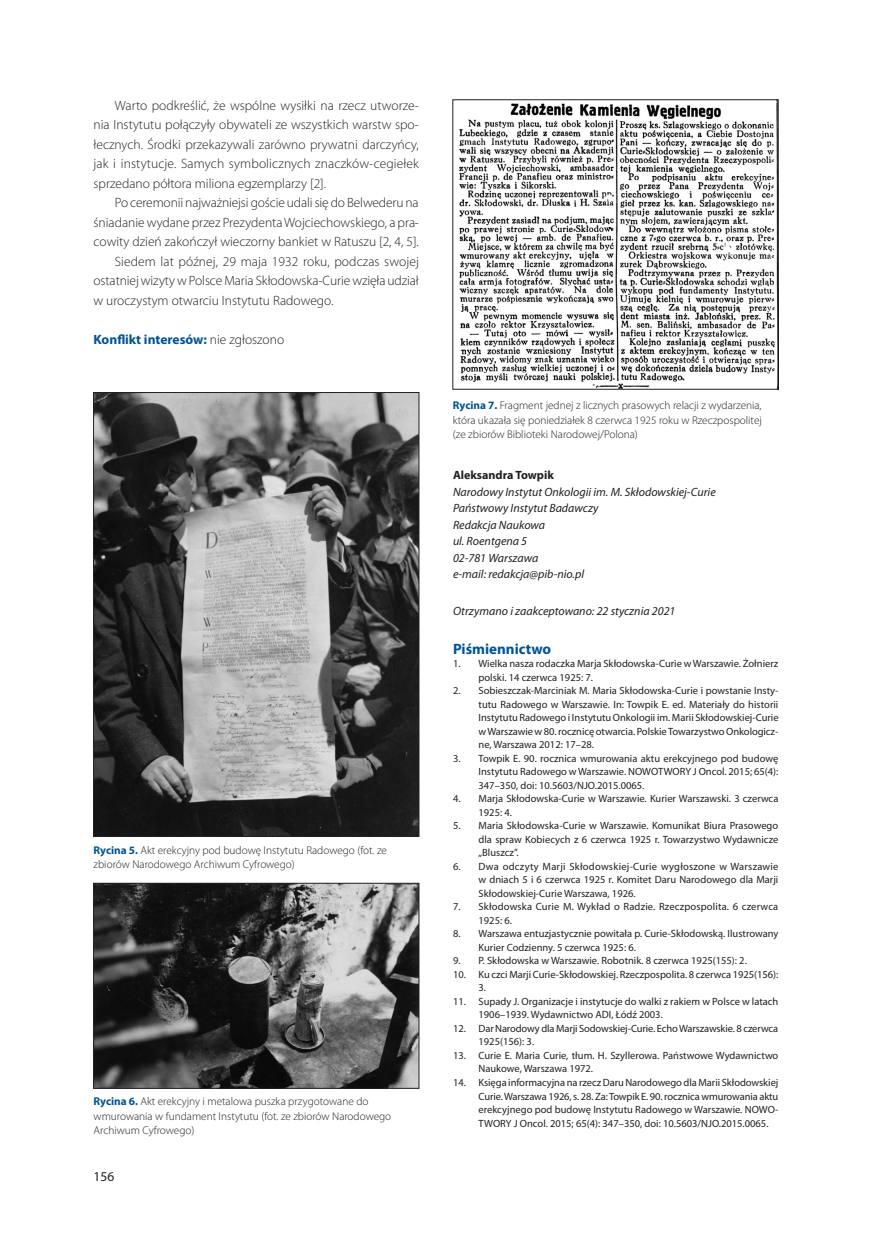
<style>
.page{position:relative;width:872px;height:1234px;background:#fff}
.page>*{position:absolute;margin:0;border:0;box-sizing:border-box;transform-origin:0 0}
._07_-_Srodtytul_1{font:700 15px "Myriad Pro";color:#005495}
._08_-_Tekst{font:300 13.5px/19.5px "Myriad Pro";color:#231f20;text-align:justify}
._10_-_Konflikt_inter{font:700 13.5px "Myriad Pro";color:#005495}
.t1{font:13.5px "Myriad Pro";color:#231f20}
._10_-_Autor_przed_pi{font:italic 12px "Myriad Pro";color:#231f20}
._13_-_Otrzymano{font:italic 12px "Myriad Pro";color:#231f20}
._10_-_Autor_przed_pi-2{font:700 12px "Myriad Pro";color:#231f20}
._21_-_Rycina_-_podpi{font:300 11.25px/14.2px "Myriad Pro";color:#231f20}
.t2{font:10.5px/13.5px "Myriad Pro";color:#231f20}
.s1{font-weight:300;color:#231f20}
.s2{font-weight:700;color:#005495}
</style>
<div class="page">
<img style="left:95px;top:394px;width:322px;height:440px">
<div style="left:93px;top:392px;width:326px;height:444px;border:1px solid #231f20"></div>
<img style="left:95px;top:884px;width:322px;height:202px">
<div style="left:93px;top:882px;width:326px;height:206px;border:1px solid #231f20"></div>
<img style="left:458px;top:103px;width:317px;height:284px">
<div style="left:452px;top:99px;width:326px;height:290px;border:1px solid #231f20"></div>
<p class="_08_-_Tekst" style="left:94px;top:95px;width:327px;text-indent:21px">Warto podkreślić, że wspólne wysiłki na rzecz utworze&shy;nia Instytutu połączyły obywateli ze wszystkich warstw spo&shy;łecznych. Środki przekazywali zarówno prywatni darczyńcy, jak i instytucje. Samych symbolicznych znaczków-cegiełek sprzedano półtora miliona egzemplarzy [2].</p>
<p class="_08_-_Tekst" style="left:94px;top:193px;width:327px;text-indent:21px">Po ceremonii najważniejsi goście udali się do Belwederu na śniadanie wydane przez Prezydenta Wojciechowskiego, a pra&shy;cowity dzień zakończył wieczorny bankiet w Ratuszu [2, 4, 5].</p>
<p class="_08_-_Tekst" style="left:94px;top:251px;width:327px;text-indent:21px">Siedem lat późnej, 29 maja 1932 roku, podczas swojej ostatniej wizyty w Polsce Maria Skłodowska-Curie wzięła udział w uroczystym otwarciu Instytutu Radowego.</p>
<p class="_10_-_Konflikt_inter" style="left:94px;top:330px;width:192px">Konflikt interesów: <span class="s1">nie zgłoszono</span></p>
<p class="_21_-_Rycina_-_podpi" style="left:94px;top:842px;width:295px"><span class="s2">Rycina 5.</span> Akt erekcyjny pod budowę Instytutu Radowego (fot. ze zbiorów Narodowego Archiwum Cyfrowego)</p>
<p class="_21_-_Rycina_-_podpi" style="left:94px;top:1094px;width:299px"><span class="s2">Rycina 6.</span> Akt erekcyjny i metalowa puszka przygotowane do wmurowania w fundament Instytutu (fot. ze zbiorów Narodowego<br>Archiwum Cyfrowego)</p>
<p class="t1" style="left:94px;top:1168px;width:22px">156</p>
<p class="_21_-_Rycina_-_podpi" style="left:453px;top:398px;width:310px;text-align:justify"><span class="s2">Rycina 7.</span> Fragment jednej z licznych prasowych relacji z wydarzenia, która ukazała się poniedziałek 8 czerwca 1925 roku w Rzeczpospolitej (ze zbiorów Biblioteki Narodowej/Polona)</p>
<p class="_10_-_Autor_przed_pi-2" style="left:453px;top:467px;width:102px">Aleksandra Towpik</p>
<p class="_10_-_Autor_przed_pi" style="left:453px;top:484px;width:264px">Narodowy Instytut Onkologii im. M. Skłodowskiej-Curie</p>
<p class="_10_-_Autor_przed_pi" style="left:453px;top:501px;width:147px">Państwowy Instytut Badawczy</p>
<p class="_10_-_Autor_przed_pi" style="left:453px;top:517px;width:94px">Redakcja Naukowa</p>
<p class="_10_-_Autor_przed_pi" style="left:453px;top:534px;width:76px">ul. Roentgena 5</p>
<p class="_10_-_Autor_przed_pi" style="left:453px;top:550px;width:87px">02-781 Warszawa</p>
<p class="_10_-_Autor_przed_pi" style="left:453px;top:567px;width:133px">e-mail: redakcja@pib-nio.pl</p>
<p class="_13_-_Otrzymano" style="left:453px;top:603px;width:224px">Otrzymano i zaakceptowano: 22 stycznia 2021</p>
<p class="_07_-_Srodtytul_1" style="left:453px;top:638px;width:100px">Piśmiennictwo</p>
<p class="t2" style="left:478px;top:656px;width:301px;text-indent:-26px">1. Wielka nasza rodaczka Marja Skłodowska-Curie w Warszawie. Żołnierz polski. 14 czerwca 1925: 7.</p>
<p class="t2" style="left:478px;top:683px;width:301px;text-align:justify;text-indent:-26px">2. Sobieszczak-Marciniak M. Maria Skłodowska-Curie i powstanie Insty&shy;tutu Radowego w Warszawie. In: Towpik E. ed. Materiały do historii Instytutu Radowego i Instytutu Onkologii im. Marii Skłodowskiej-Curie w Warszawie w 80. rocznicę otwarcia. Polskie Towarzystwo Onkologicz&shy;ne, Warszawa 2012: 17–28.</p>
<p class="t2" style="left:478px;top:751px;width:301px;text-align:justify;text-indent:-26px">3. Towpik E. 90. rocznica wmurowania aktu erekcyjnego pod budowę Instytutu Radowego w Warszawie. NOWOTWORY J Oncol. 2015; 65(4):<br>347–350, doi: 10.5603/NJO.2015.0065.</p>
<p class="t2" style="left:478px;top:791px;width:301px;text-indent:-26px">4. Marja Skłodowska-Curie w Warszawie. Kurier Warszawski. 3 czerwca<br>1925: 4.</p>
<p class="t2" style="left:478px;top:818px;width:301px;text-align:justify;text-indent:-26px">5. Maria Skłodowska-Curie w Warszawie. Komunikat Biura Prasowego dla spraw Kobiecych z 6 czerwca 1925 r. Towarzystwo Wydawnicze „Bluszcz”.</p>
<p class="t2" style="left:478px;top:859px;width:301px;text-align:justify;text-indent:-26px">6. Dwa odczyty Marji Skłodowskiej-Curie wygłoszone w Warszawie w dniach 5 i 6 czerwca 1925 r. Komitet Daru Narodowego dla Marji Skłodowskiej-Curie Warszawa, 1926.</p>
<p class="t2" style="left:478px;top:899px;width:301px;text-indent:-26px">7. Skłodowska Curie M. Wykład o Radzie. Rzeczpospolita. 6 czerwca<br>1925: 6.</p>
<p class="t2" style="left:478px;top:926px;width:301px;text-indent:-26px">8. Warszawa entuzjastycznie powitała p. Curie-Skłodowską. Ilustrowany<br>Kurier Codzienny. 5 czerwca 1925: 6.</p>
<p class="t2" style="left:453px;top:953px;width:295px">9. P. Skłodowska w Warszawie. Robotnik. 8 czerwca 1925(155): 2.</p>
<p class="t2" style="left:478px;top:967px;width:301px;text-indent:-26px">10. Ku czci Marji Curie-Skłodowskiej. Rzeczpospolita. 8 czerwca 1925(156):<br>3.</p>
<p class="t2" style="left:478px;top:994px;width:301px;text-indent:-26px">11. Supady J. Organizacje i instytucje do walki z rakiem w Polsce w latach<br>1906–1939. Wydawnictwo ADI, Łódź 2003.</p>
<p class="t2" style="left:478px;top:1021px;width:301px;text-indent:-26px">12. Dar Narodowy dla Marji Sodowskiej-Curie. Echo Warszawskie. 8 czerwca<br>1925(156): 3.</p>
<p class="t2" style="left:478px;top:1048px;width:301px;text-indent:-26px">13. Curie E. Maria Curie, tłum. H. Szyllerowa. Państwowe Wydawnictwo<br>Naukowe, Warszawa 1972.</p>
<p class="t2" style="left:478px;top:1075px;width:301px;text-align:justify;text-indent:-26px">14. Księga informacyjna na rzecz Daru Narodowego dla Marii Skłodowskiej Curie. Warszawa 1926, s. 28. Za: Towpik E. 90. rocznica wmurowania aktu erekcyjnego pod budowę Instytutu Radowego w Warszawie. NOWO-TWORY J Oncol. 2015; 65(4): 347–350, doi: 10.5603/NJO.2015.0065.</p>
</div>
